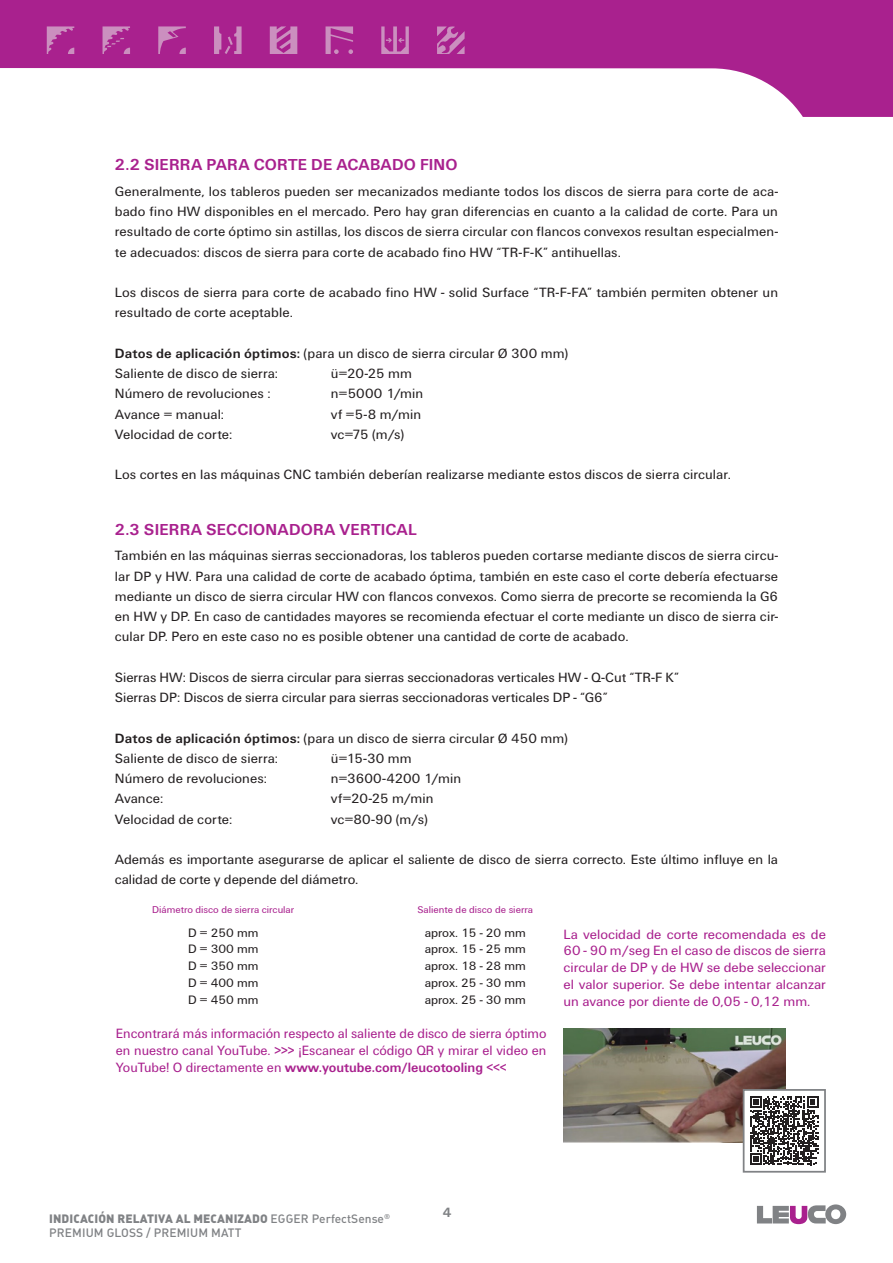
<style>
.page{position:relative;width:893px;height:1263px;background:#fff}
.page>*{position:absolute;margin:0;border:0;box-sizing:border-box;transform-origin:0 0}
.t1{font:700 16.5px "LEUCO UN";letter-spacing:.01em;color:#a9218e}
.t2{font:13.95px/20.2px "LEUCO UN";letter-spacing:.005em;color:#231f20}
.t3{font:13.95px/16.8px "LEUCO UN";color:#a9218e;text-align:justify}
.t4{font:700 13.95px "LEUCO UN";color:#808285}
.t5{font:12.6px "LEUCO UN CH";color:#231f20}
.t6{font:500 12px/13.5px "DIN Pro";letter-spacing:.01em;color:#808285}
.t7{font:10.2px "LEUCO UN CH";color:#a9218e}
.s1{font-weight:700}
.s2{font-weight:900}
</style>
<div class="page">
<svg style="left:0;top:0;width:893px;height:117px;fill:#a9218e"></svg>
<svg style="left:326px;top:26px;width:27px;height:28px"></svg>
<svg style="left:214px;top:26px;width:28px;height:28px"></svg>
<svg style="left:47px;top:26px;width:27px;height:28px"></svg>
<svg style="left:103px;top:26px;width:27px;height:28px"></svg>
<svg style="left:437px;top:26px;width:28px;height:28px"></svg>
<svg style="left:158px;top:26px;width:28px;height:28px"></svg>
<svg style="left:270px;top:26px;width:27px;height:28px"></svg>
<svg style="left:381px;top:26px;width:28px;height:28px"></svg>
<svg style="left:757px;top:1204px;width:89px;height:20px"></svg>
<img style="left:564px;top:1029px;width:221px;height:113px">
<div style="left:744px;top:1090px;width:81px;height:82px;background:#fff"></div>
<svg style="left:750px;top:1096px;width:68px;height:69px"></svg>
<div style="left:743px;top:1089px;width:83px;height:83px;border:2px solid #808285"></div>
<p class="t1" style="left:115px;top:156px;width:344px">2.2 SIERRA PARA CORTE DE ACABADO FINO</p>
<p class="t2" style="left:115px;top:181px;width:665px;text-align:justify">Generalmente, los tableros pueden ser mecanizados mediante todos los discos de sierra para corte de aca&shy;bado fino HW disponibles en el mercado. Pero hay gran diferencias en cuanto a la calidad de corte. Para un resultado de corte óptimo sin astillas, los discos de sierra circular con flancos convexos resultan especialmen&shy;te adecuados: discos de sierra para corte de acabado fino HW “TR-F-K” antihuellas.</p>
<p class="t2" style="left:115px;top:282px;width:665px">Los discos de sierra para corte de acabado fino HW - solid Surface “TR-F-FA” también permiten obtener un resultado de corte aceptable.</p>
<p class="t2" style="left:115px;top:343px;width:455px"><span class="s1">Datos de aplicación óptimos:</span> (para un disco de sierra circular Ø 300 mm)<br>Saliente de disco de sierra:</p>
<p class="t2" style="left:331px;top:363px;width:83px">ü=20-25 mm</p>
<p class="t2" style="left:115px;top:384px;width:157px">Número de revoluciones :</p>
<p class="t2" style="left:331px;top:384px;width:94px">n=5000 1/min</p>
<p class="t2" style="left:115px;top:404px;width:111px">Avance = manual:</p>
<p class="t2" style="left:331px;top:404px;width:92px">vf =5-8 m/min</p>
<p class="t2" style="left:115px;top:424px;width:119px">Velocidad de corte:</p>
<p class="t2" style="left:331px;top:424px;width:75px">vc=75 (m/s)</p>
<p class="t2" style="left:115px;top:465px;width:618px">Los cortes en las máquinas CNC también deberían realizarse mediante estos discos de sierra circular.</p>
<p class="t1" style="left:115px;top:520px;width:303px">2.3 SIERRA SECCIONADORA VERTICAL</p>
<p class="t2" style="left:115px;top:546px;width:665px;text-align:justify">También en las máquinas sierras seccionadoras, los tableros pueden cortarse mediante discos de sierra circu&shy;lar DP y HW. Para una calidad de corte de acabado óptima, también en este caso el corte debería efectuarse mediante un disco de sierra circular HW con flancos convexos. Como sierra de precorte se recomienda la G6 en HW y DP. En caso de cantidades mayores se recomienda efectuar el corte mediante un disco de sierra cir&shy;cular DP. Pero en este caso no es posible obtener una cantidad de corte de acabado.</p>
<p class="t2" style="left:115px;top:667px;width:566px">Sierras HW: Discos de sierra circular para sierras seccionadoras verticales HW - Q-Cut “TR-F K”<br>Sierras DP: Discos de sierra circular para sierras seccionadoras verticales DP - “G6”</p>
<p class="t2" style="left:115px;top:728px;width:455px"><span class="s1">Datos de aplicación óptimos:</span> (para un disco de sierra circular Ø 450 mm)<br>Saliente de disco de sierra:</p>
<p class="t2" style="left:331px;top:748px;width:82px">ü=15-30 mm</p>
<p class="t2" style="left:115px;top:768px;width:154px">Número de revoluciones:</p>
<p class="t2" style="left:331px;top:768px;width:132px">n=3600-4200 1/min</p>
<p class="t2" style="left:115px;top:789px;width:50px">Avance:</p>
<p class="t2" style="left:331px;top:789px;width:104px">vf=20-25 m/min</p>
<p class="t2" style="left:115px;top:809px;width:119px">Velocidad de corte:</p>
<p class="t2" style="left:331px;top:809px;width:98px">vc=80-90 (m/s)</p>
<p class="t2" style="left:115px;top:849px;width:665px">Además es importante asegurarse de aplicar el saliente de disco de sierra correcto. Este último influye en la calidad de corte y depende del diámetro.</p>
<p class="t7" style="left:152px;top:904px;width:144px">Diámetro disco de sierra circular</p>
<p class="t7" style="left:418px;top:904px;width:117px">Saliente de disco de sierra</p>
<p class="t5" style="left:188px;top:925px;width:72px">D = 250 mm</p>
<p class="t5" style="left:425px;top:925px;width:103px">aprox. 15 - 20 mm</p>
<p class="t5" style="left:188px;top:942px;width:72px">D = 300 mm</p>
<p class="t5" style="left:425px;top:942px;width:103px">aprox. 15 - 25 mm</p>
<p class="t5" style="left:188px;top:959px;width:72px">D = 350 mm</p>
<p class="t5" style="left:425px;top:959px;width:103px">aprox. 18 - 28 mm</p>
<p class="t5" style="left:188px;top:976px;width:72px">D = 400 mm</p>
<p class="t5" style="left:425px;top:976px;width:103px">aprox. 25 - 30 mm</p>
<p class="t5" style="left:188px;top:993px;width:72px">D = 450 mm</p>
<p class="t5" style="left:425px;top:993px;width:103px">aprox. 25 - 30 mm</p>
<p class="t3" style="left:116px;top:1025px;width:432px">Encontrará más información respecto al saliente de disco de sierra óptimo en nuestro canal YouTube. &gt;&gt;&gt; ¡Escanear el código QR y mirar el video en YouTube! O directamente en <span class="s1">www.youtube.com/leucotooling</span> &lt;&lt;&lt;</p>
<p class="t3" style="left:564px;top:926px;width:264px">La velocidad de corte recomendada es de 60 - 90 m/seg En el caso de discos de sierra circular de DP y de HW se debe seleccionar el valor superior. Se debe intentar alcanzar un avance por diente de 0,05 - 0,12 mm.</p>
<p class="t6" style="left:49px;top:1212px;width:342px"><span class="s2">INDICACIÓN RELATIVA AL MECANIZADO</span> EGGER PerfectSense<sup>®<br></sup>PREMIUM GLOSS / PREMIUM MATT</p>
<p class="t4" style="left:443px;top:1204px;width:10px">4</p>
</div>
